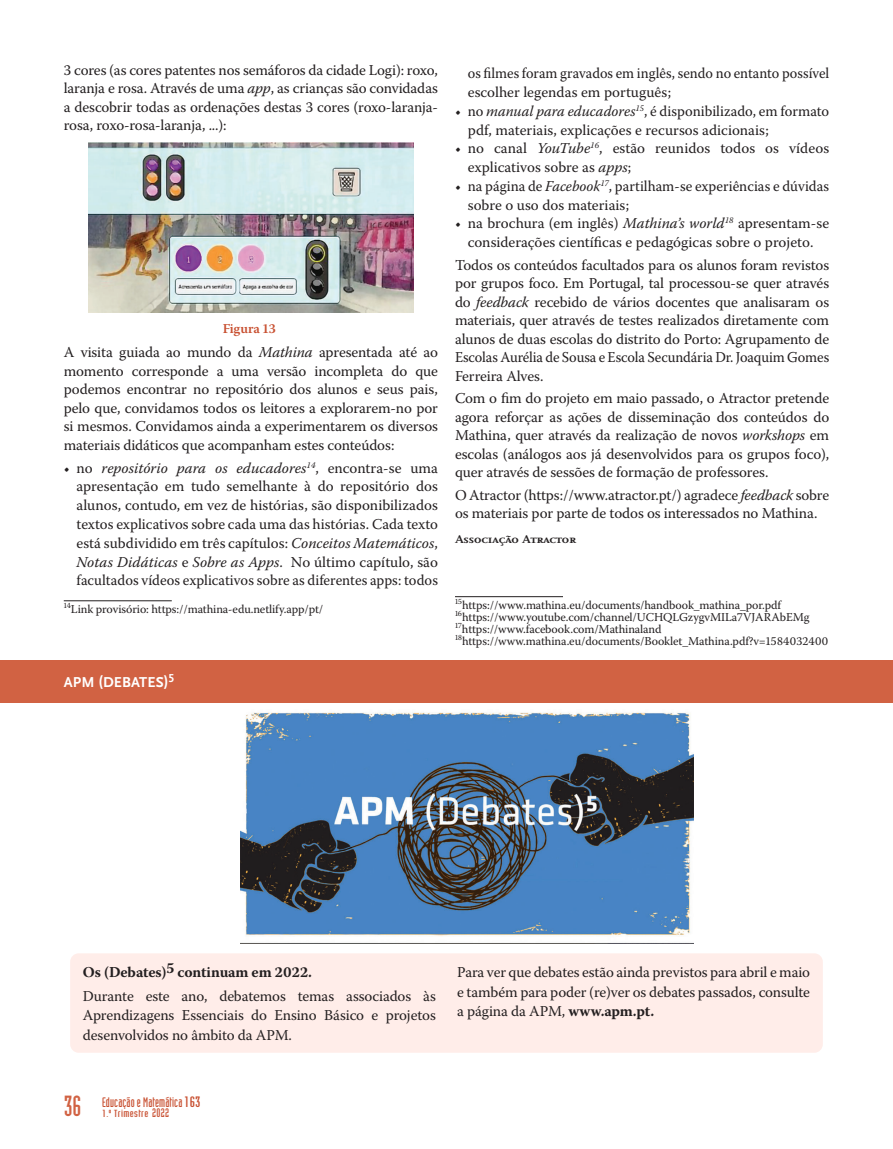
<style>
.page{position:relative;width:893px;height:1149px;background:#fff}
.page>*{position:absolute;margin:0;border:0;box-sizing:border-box;transform-origin:0 0}
.TEXTO_PRINCIPAL{font:15px/18.5px "Warnock Pro";letter-spacing:-.005em;color:#231f20;text-align:justify}
.TEXTO_PRINCIPAL-2{font:15px/18.8px "Warnock Pro";letter-spacing:-.005em;color:#231f20;scale:.95 1}
.TEXTO_PRINCIPAL-3{font:700 15px "Warnock Pro";letter-spacing:-.01em;color:#231f20}
.CABEÇALHO__SECÇÃO{font:700 15px "Scala Sans Pro";letter-spacing:.01em;color:#fff}
.t1{font:13.5px "Industria LT Std Solid";letter-spacing:.01em;color:#c85031}
.t2{font:600 13.5px "Warnock Pro";letter-spacing:-.005em;color:#c85031}
.NOTA_de_RODAPE{font:12px "Warnock Pro";letter-spacing:-.01em;color:#231f20}
.AUTOR_ARTIGO_FINAL{font:700 11.55px "Scala Caps";color:#231f20;scale:1.12 1}
.t3{font:10.2px "Industria LT Std Solid";letter-spacing:.03em;color:#c85031;scale:1.33 1}
.s1{font-style:italic}
.s2{font-size:28.5px;color:#d16243}
.s3{font-size:14.7px}
.s4{font-size:12.15px}
.s5{font-weight:700}
</style>
<div class="page">
<img style="left:88px;top:143px;width:325px;height:169px">
<hr style="left:64px;top:600px;width:108px;height:1px;background:#231f20">
<hr style="left:455px;top:596px;width:108px;height:1px;background:#231f20">
<img style="left:240px;top:712px;width:454px;height:231px">
<div style="left:70px;top:953px;width:753px;height:99px;background:#ffede9;border-radius:9px"></div>
<div style="left:0;top:659px;width:893px;height:43px;background:#d16243"></div>
<p class="TEXTO_PRINCIPAL" style="left:64px;top:60px;width:376px">3 cores (as cores patentes nos semáforos da cidade Logi): roxo, laranja e rosa. Através de uma <span class="s1">app</span>, as crianças são convidadas a descobrir todas as ordenações destas 3 cores (roxo-laranja&shy;rosa, roxo-rosa-laranja, ...):</p>
<p class="t2" style="left:223px;top:320px;width:55px">Figura 13</p>
<p class="TEXTO_PRINCIPAL" style="left:64px;top:343px;width:376px">A visita guiada ao mundo da <span class="s1">Mathina</span> apresentada até ao momento corresponde a uma versão incompleta do que podemos encontrar no repositório dos alunos e seus pais, pelo que, convidamos todos os leitores a explorarem-no por si mesmos. Convidamos ainda a experimentarem os diversos materiais didáticos que acompanham estes conteúdos:</p>
<p class="TEXTO_PRINCIPAL" style="left:77px;top:458px;width:363px;text-indent:-13px">• no <span class="s1">repositório para os educadores</span><sup>14</sup>, encontra-se uma apresentação em tudo semelhante à do repositório dos alunos, contudo, em vez de histórias, são disponibilizados textos explicativos sobre cada uma das histórias. Cada texto está subdividido em três capítulos: <span class="s1">Conceitos Matemáticos</span>, <span class="s1">Notas Didáticas</span> e <span class="s1">Sobre as Apps</span>. No último capítulo, são facultados vídeos explicativos sobre as diferentes apps: todos</p>
<p class="NOTA_de_RODAPE" style="left:64px;top:601px;width:261px"><sup>14</sup>Link provisório: https://mathina-edu.netlify.app/pt/</p>
<p class="CABEÇALHO__SECÇÃO" style="left:64px;top:672px;width:112px">APM (DEBATES)<sup>5</sup></p>
<p class="TEXTO_PRINCIPAL-2" style="left:468px;top:64px;width:382px">os filmes foram gravados em inglês, sendo no entanto possível escolher legendas em português;</p>
<p class="TEXTO_PRINCIPAL" style="left:468px;top:101px;width:363px;text-indent:-13px">• no <span class="s1">manual para educadores</span><sup>15</sup>, é disponibilizado, em formato pdf, materiais, explicações e recursos adicionais;</p>
<p class="TEXTO_PRINCIPAL" style="left:468px;top:139px;width:363px;text-indent:-13px">• no canal <span class="s1">YouTube</span><sup>16</sup>, estão reunidos todos os vídeos explicativos sobre as <span class="s1">apps</span>;</p>
<p class="TEXTO_PRINCIPAL" style="left:468px;top:176px;width:363px;text-indent:-13px">• na página de <span class="s1">Facebook</span><sup>17</sup>, partilham-se experiências e dúvidas sobre o uso dos materiais;</p>
<p class="TEXTO_PRINCIPAL" style="left:455px;top:214px;width:376px;text-align:center">• na brochura (em inglês) <span class="s1">Mathina’s world</span><sup>18</sup> apresentam-se considerações científicas e pedagógicas sobre o projeto.</p>
<p class="TEXTO_PRINCIPAL" style="left:455px;top:255px;width:376px">Todos os conteúdos facultados para os alunos foram revistos por grupos foco. Em Portugal, tal processou-se quer através do <span class="s1">feedback</span> recebido de vários docentes que analisaram os materiais, quer através de testes realizados diretamente com alunos de duas escolas do distrito do Porto: Agrupamento de Escolas Aurélia de Sousa e Escola Secundária Dr. Joaquim Gomes Ferreira Alves.</p>
<p class="TEXTO_PRINCIPAL" style="left:455px;top:389px;width:376px">Com o fim do projeto em maio passado, o Atractor pretende agora reforçar as ações de disseminação dos conteúdos do Mathina, quer através da realização de novos <span class="s1">workshops</span> em escolas (análogos aos já desenvolvidos para os grupos foco), quer através de sessões de formação de professores.</p>
<p class="TEXTO_PRINCIPAL" style="left:455px;top:485px;width:376px">O Atractor (https://www.atractor.pt/) agradece <span class="s1">feedback</span> sobre os materiais por parte de todos os interessados no Mathina.</p>
<p class="AUTOR_ARTIGO_FINAL" style="left:455px;top:532px;width:110px">Associação Atractor</p>
<p class="NOTA_de_RODAPE" style="left:455px;top:597px;width:328px"><sup>15</sup>https://www.mathina.eu/documents/handbook_mathina_por.pdf</p>
<p class="NOTA_de_RODAPE" style="left:455px;top:609px;width:356px"><sup>16</sup>https://www.youtube.com/channel/UCHQLGzygvMILa7VJARAbEMg</p>
<p class="NOTA_de_RODAPE" style="left:455px;top:621px;width:208px"><sup>17</sup>https://www.facebook.com/Mathinaland</p>
<p class="NOTA_de_RODAPE" style="left:455px;top:633px;width:375px"><sup>18</sup>https://www.mathina.eu/documents/Booklet_Mathina.pdf?v=1584032400</p>
<p class="TEXTO_PRINCIPAL-3" style="left:83px;top:962px;width:231px">Os (Debates)5 continuam em 2022.</p>
<p class="TEXTO_PRINCIPAL" style="left:83px;top:985px;width:354px;line-height:19.5px">Durante este ano, debatemos temas associados às Aprendizagens Essenciais do Ensino Básico e projetos desenvolvidos no âmbito da APM.</p>
<p class="t1" style="left:64px;top:1093px;width:138px"><span class="s2">36</span> Educação e Matemática<span class="s3">163</span></p>
<p class="t3" style="left:102px;top:1107px;width:52px">1.º Trimestre <span class="s4">2022</span></p>
<p class="TEXTO_PRINCIPAL" style="left:457px;top:961px;width:354px;line-height:19.5px">Para ver que debates estão ainda previstos para abril e maio e também para poder (re)ver os debates passados, consulte a página da APM, <span class="s5">www.apm.pt.</span></p>
</div>
